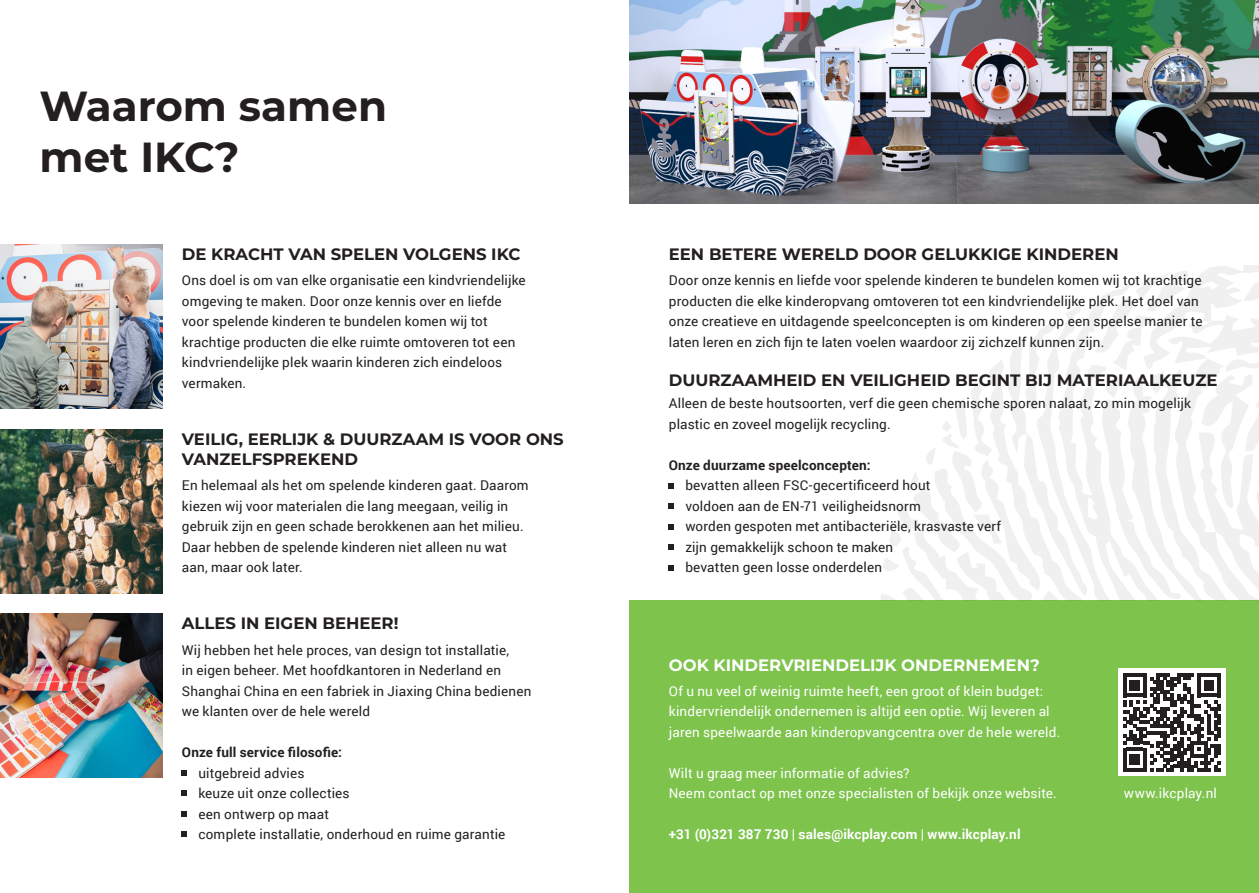
<style>
.page{position:relative;width:1259px;height:893px;background:#fff}
.page>*{position:absolute;margin:0;border:0;box-sizing:border-box;transform-origin:0 0}
.t1{font:700 42px "Montserrat";color:#231f20}
.Subkop_-_Kapitalen{font:700 16.5px/19.8px "Montserrat";color:#231f20}
.Subkop_-_Kapitalen-2{font:700 16.5px "Montserrat";color:#fff}
.Platte_Tekst{font:13.5px/20.5px "Roboto";letter-spacing:.015em;color:#231f20}
.Platte_Tekst-2{font:13.5px/20.5px "Roboto";letter-spacing:.015em;color:#fff}
.Platte_Tekst-3{font:700 13.5px "Roboto";letter-spacing:.01em;color:#231f20}
.Platte_Tekst-4{font:700 13.5px "Roboto";letter-spacing:.01em;color:#fff}
</style>
<div class="page">
<div style="left:629px;top:601px;width:630px;height:292px;background:#7dc34c"></div>
<svg style="left:878px;top:265px;width:381px;height:336px"></svg>
<img style="left:0;top:613px;width:162px;height:165px">
<img style="left:0;top:244px;width:162px;height:164px">
<img style="left:0;top:430px;width:162px;height:163px">
<img style="left:629px;top:0;width:630px;height:203px">
<svg style="left:181px;top:770px;width:6px;height:5px"></svg>
<svg style="left:181px;top:790px;width:6px;height:5px"></svg>
<svg style="left:181px;top:811px;width:6px;height:5px"></svg>
<svg style="left:181px;top:832px;width:6px;height:5px"></svg>
<svg style="left:669px;top:483px;width:5px;height:5px"></svg>
<svg style="left:669px;top:503px;width:5px;height:5px"></svg>
<svg style="left:669px;top:524px;width:5px;height:5px"></svg>
<svg style="left:669px;top:545px;width:5px;height:5px"></svg>
<svg style="left:669px;top:566px;width:5px;height:5px"></svg>
<div style="left:1118px;top:668px;width:107px;height:108px;background:#fff"></div>
<svg style="left:1123px;top:673px;width:97px;height:98px"></svg>
<p class="t1" style="left:39px;top:75px;width:349px">Waarom samen</p>
<p class="t1" style="left:39px;top:126px;width:202px">met IKC?</p>
<p class="Subkop_-_Kapitalen" style="left:182px;top:243px;width:340px">DE KRACHT VAN SPELEN VOLGENS IKC</p>
<p class="Subkop_-_Kapitalen" style="left:669px;top:243px;width:451px">EEN BETERE WERELD DOOR GELUKKIGE KINDEREN</p>
<p class="Platte_Tekst" style="left:182px;top:270px;width:345px">Ons doel is om van elke organisatie een kindvriendelijke omgeving te maken. Door onze kennis over en liefde voor spelende kinderen te bundelen komen wij tot krachtige producten die elke ruimte omtoveren tot een kindvriendelijke plek waarin kinderen zich eindeloos vermaken.</p>
<p class="Platte_Tekst" style="left:669px;top:270px;width:535px">Door onze kennis en liefde voor spelende kinderen te bundelen komen wij tot krachtige producten die elke kinderopvang omtoveren tot een kindvriendelijke plek. Het doel van onze creatieve en uitdagende speelconcepten is om kinderen op een speelse manier te laten leren en zich fijn te laten voelen waardoor zij zichzelf kunnen zijn.</p>
<p class="Subkop_-_Kapitalen" style="left:669px;top:369px;width:550px">DUURZAAMHEID EN VEILIGHEID BEGINT BIJ MATERIAALKEUZE</p>
<p class="Subkop_-_Kapitalen" style="left:182px;top:428px;width:383px">VEILIG, EERLIJK &amp; DUURZAAM IS VOOR ONS<br>VANZELFSPREKEND</p>
<p class="Platte_Tekst" style="left:182px;top:475px;width:348px">En helemaal als het om spelende kinderen gaat. Daarom kiezen wij voor materialen die lang meegaan, veilig in gebruik zijn en geen schade berokkenen aan het milieu.<br>Daar hebben de spelende kinderen niet alleen nu wat aan, maar ook later.</p>
<p class="Subkop_-_Kapitalen" style="left:182px;top:613px;width:218px">ALLES IN EIGEN BEHEER!</p>
<p class="Platte_Tekst" style="left:182px;top:639px;width:351px">Wij hebben het hele proces, van design tot installatie,<br>in eigen beheer. Met hoofdkantoren in Nederland en Shanghai China en een fabriek in Jiaxing China bedienen we klanten over de hele wereld</p>
<p class="Platte_Tekst-3" style="left:182px;top:743px;width:162px">Onze full service filosofie:</p>
<p class="Platte_Tekst" style="left:182px;top:762px;width:124px">• uitgebreid advies</p>
<p class="Platte_Tekst" style="left:182px;top:783px;width:169px">• keuze uit onze collecties</p>
<p class="Platte_Tekst" style="left:182px;top:803px;width:149px">• een ontwerp op maat</p>
<p class="Platte_Tekst" style="left:182px;top:824px;width:325px">• complete installatie, onderhoud en ruime garantie</p>
<p class="Platte_Tekst" style="left:669px;top:393px;width:524px">Alleen de beste houtsoorten, verf die geen chemische sporen nalaat, zo min mogelijk plastic en zoveel mogelijk recycling.</p>
<p class="Platte_Tekst-3" style="left:669px;top:456px;width:203px">Onze duurzame speelconcepten:</p>
<p class="Platte_Tekst" style="left:669px;top:475px;width:263px">• bevatten alleen FSC-gecertificeerd hout</p>
<p class="Platte_Tekst" style="left:669px;top:495px;width:253px">• voldoen aan de EN-71 veiligheidsnorm</p>
<p class="Platte_Tekst" style="left:669px;top:516px;width:334px">• worden gespoten met antibacteriële, krasvaste verf</p>
<p class="Platte_Tekst" style="left:669px;top:536px;width:226px">• zijn gemakkelijk schoon te maken</p>
<p class="Platte_Tekst" style="left:669px;top:557px;width:215px">• bevatten geen losse onderdelen</p>
<p class="Subkop_-_Kapitalen-2" style="left:669px;top:653px;width:372px">OOK KINDERVRIENDELIJK ONDERNEMEN?</p>
<p class="Platte_Tekst-2" style="left:669px;top:680px;width:393px">Of u nu veel of weinig ruimte heeft, een groot of klein budget: kindervriendelijk ondernemen is altijd een optie. Wij leveren al jaren speelwaarde aan kinderopvangcentra over de hele wereld.</p>
<p class="Platte_Tekst-2" style="left:669px;top:762px;width:242px">Wilt u graag meer informatie of advies?</p>
<p class="Platte_Tekst-2" style="left:669px;top:783px;width:389px">Neem contact op met onze specialisten of bekijk onze website.</p>
<p class="Platte_Tekst-4" style="left:669px;top:825px;width:353px">+31 (0)321 387 730 | sales@ikcplay.com | www.ikcplay.nl</p>
<p class="Platte_Tekst-2" style="left:1124px;top:783px;width:94px">www.ikcplay.nl</p>
</div>
